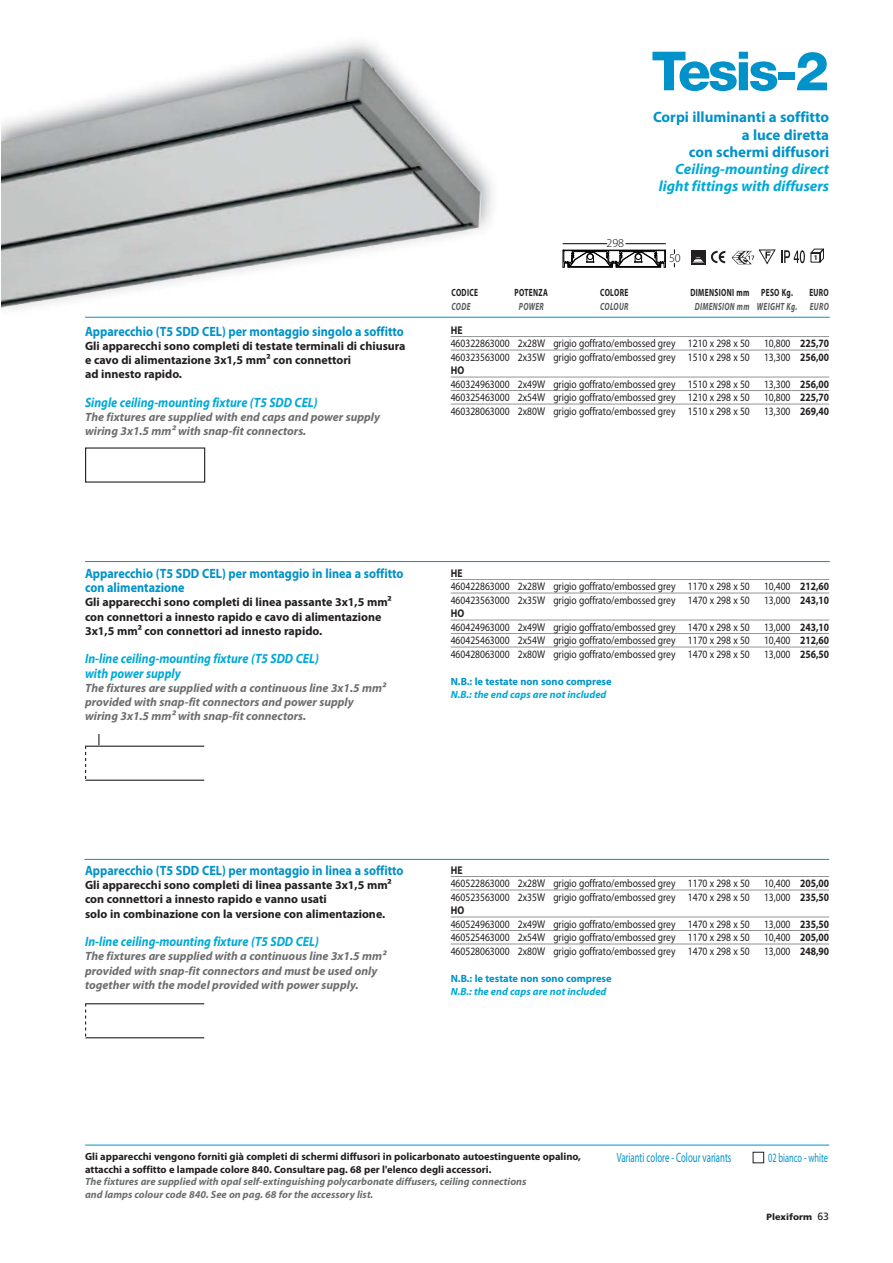
<style>
.page{position:relative;width:893px;height:1263px;background:#fff}
.page>*{position:absolute;margin:0;border:0;box-sizing:border-box;transform-origin:0 0}
.t1{font:800 54px "Helvetica Neue";letter-spacing:-.05em;color:#0092c8}
.t2{font:700 15px/17.2px "Myriad Pro";color:#0092c8;text-align:right}
.t3{font:italic 700 15px/17.2px "Myriad Pro";color:#00a9d6;text-align:right}
.t4{font:700 13.5px/14.2px "Myriad Pro";color:#0092c8;scale:.9 1}
.t5{font:italic 700 13.5px/14.2px "Myriad Pro";color:#00a9d6;scale:.9 1}
.t6{font:13.5px "Myriad Pro";color:#0092c8;scale:.65 1}
.t7{font:12.75px "Myriad Pro";color:#0092c8;scale:.65 1}
.t8{font:700 12px/14.2px "Myriad Pro";color:#231f20}
.t9{font:italic 700 12px/14.2px "Myriad Pro";color:#6d6e70}
.t10{font:300 12px "Myriad Pro";color:#000}
.t11{font:11.25px "Myriad Pro";color:#231f20;scale:.85 1}
.t12{font:700 11.25px/13.5px "Myriad Pro";color:#231f20;scale:.85 1}
.t13{font:700 10.5px/12.8px "Myriad Pro";color:#231f20}
.t14{font:italic 700 10.5px/12.8px "Myriad Pro";color:#6d6e70}
.t15{font:700 10.5px "Myriad Pro";color:#0092c8}
.t16{font:italic 700 10.5px "Myriad Pro";color:#00a9d6}
.t17{font:italic 700 10.5px "Myriad Pro";letter-spacing:.045em;color:#58595b;scale:.7 1}
.t18{font:700 10.5px "Myriad Pro";letter-spacing:.045em;color:#231f20;scale:.7 1}
.t19{font:700 10.5px "Myriad Pro";color:#231f20;scale:.7 1}
.t20{font:900 9px "Frutiger";color:#231f20}
.t21{font:700 7.2px "Myriad Pro";color:#231f20}
.s1{font-weight:400;font-size:10.5px}
</style>
<div class="page">
<img style="left:1px;top:58px;width:480px;height:256px">
<hr style="left:85px;top:561px;width:745px;height:1px;background:#0092c8">
<hr style="left:84px;top:859px;width:745px;height:1px;background:#0092c8">
<hr style="left:85px;top:1145px;width:744px;height:1px;background:#0092c8">
<hr style="left:85px;top:317px;width:745px;height:1px;background:#0092c8">
<hr style="left:451px;top:336px;width:378px;height:1px;background:#939598">
<hr style="left:451px;top:350px;width:378px;height:1px;background:#939598">
<hr style="left:451px;top:377px;width:378px;height:1px;background:#939598">
<hr style="left:451px;top:390px;width:378px;height:1px;background:#939598">
<hr style="left:451px;top:404px;width:378px;height:1px;background:#939598">
<hr style="left:451px;top:579px;width:378px;height:1px;background:#939598">
<hr style="left:451px;top:593px;width:378px;height:1px;background:#939598">
<hr style="left:451px;top:620px;width:378px;height:1px;background:#939598">
<hr style="left:451px;top:633px;width:378px;height:1px;background:#939598">
<hr style="left:451px;top:647px;width:378px;height:1px;background:#939598">
<hr style="left:451px;top:876px;width:378px;height:1px;background:#939598">
<hr style="left:451px;top:890px;width:378px;height:1px;background:#939598">
<hr style="left:451px;top:917px;width:378px;height:1px;background:#939598">
<hr style="left:451px;top:930px;width:378px;height:1px;background:#939598">
<hr style="left:451px;top:944px;width:378px;height:1px;background:#939598">
<hr style="left:563px;top:243px;width:44px;height:1px;background:#000">
<hr style="left:626px;top:243px;width:39px;height:1px;background:#000">
<svg style="left:562px;top:249px;width:104px;height:19px"></svg>
<img style="left:732px;top:250px;width:23px;height:14px">
<svg style="left:758px;top:248px;width:66px;height:17px"></svg>
<svg style="left:691px;top:250px;width:35px;height:15px"></svg>
<div style="left:753px;top:1152px;width:11px;height:11px;border:1px solid #231f20"></div>
<hr style="left:85px;top:780px;width:119px;height:1px;background:#231f20">
<hr style="left:85px;top:746px;width:119px;height:1px;background:#231f20">
<svg style="left:85px;top:747px;width:1px;height:32px"></svg>
<svg style="left:98px;top:734px;width:1px;height:12px"></svg>
<hr style="left:85px;top:1037px;width:119px;height:1px;background:#231f20">
<hr style="left:85px;top:1003px;width:119px;height:1px;background:#231f20">
<svg style="left:85px;top:1004px;width:1px;height:34px"></svg>
<h1 class="t1" style="left:651px;top:52px;width:179px">Tesis-2</h1>
<p class="t4" style="left:85px;top:325px;width:356px">Apparecchio (T5 SDD CEL) per montaggio singolo a soffitto</p>
<p class="t8" style="left:85px;top:340px;width:322px">Gli apparecchi sono completi di testate terminali di chiusura e cavo di alimentazione 3x1,5 mm² con connettori<br>ad innesto rapido.</p>
<p class="t5" style="left:85px;top:396px;width:260px">Single ceiling-mounting fixture (T5 SDD CEL)</p>
<p class="t9" style="left:85px;top:411px;width:297px">The fixtures are supplied with end caps and power supply wiring 3x1.5 mm² with snap-fit connectors.</p>
<p class="t10" style="left:606px;top:236px;width:19px">298</p>
<h2 class="t2" style="left:653px;top:110px;width:178px">Corpi illuminanti a soffitto a luce diretta<br>con schermi diffusori</h2>
<h2 class="t3" style="left:659px;top:161px;width:172px">Ceiling-mounting direct light fittings with diffusers</h2>
<p class="t10" style="left:669px;top:251px;width:13px">50</p>
<p class="t21" style="left:814px;top:255px;width:6px">1</p>
<p class="t19" style="left:451px;top:289px;width:39px">CODICE</p>
<p class="t18" style="left:515px;top:289px;width:49px">POTENZA</p>
<p class="t19" style="left:600px;top:289px;width:42px">COLORE</p>
<p class="t18" style="left:690px;top:289px;width:148px">DIMENSIONI mm PESO Kg.</p>
<p class="t19" style="left:809px;top:289px;width:29px">EURO</p>
<p class="t17" style="left:451px;top:302px;width:29px">CODE</p>
<p class="t17" style="left:519px;top:302px;width:37px">POWER</p>
<p class="t17" style="left:600px;top:302px;width:42px">COLOUR</p>
<p class="t17" style="left:695px;top:302px;width:193px">DIMENSION mm WEIGHT Kg. EURO</p>
<p class="t12" style="left:451px;top:324px;width:15px">HE</p>
<p class="t11" style="left:451px;top:339px;width:353px">460322863000 2x28W grigio goffrato/embossed grey 1210 x 298 x 50</p>
<p class="t11" style="left:764px;top:339px;width:33px">10,800</p>
<p class="t11" style="left:451px;top:353px;width:353px">460323563000 2x35W grigio goffrato/embossed grey 1510 x 298 x 50</p>
<p class="t11" style="left:764px;top:353px;width:33px">13,300</p>
<p class="t12" style="left:451px;top:364px;width:17px">HO</p>
<p class="t11" style="left:451px;top:380px;width:353px">460324963000 2x49W grigio goffrato/embossed grey 1510 x 298 x 50</p>
<p class="t11" style="left:764px;top:380px;width:33px">13,300</p>
<p class="t11" style="left:451px;top:393px;width:353px">460325463000 2x54W grigio goffrato/embossed grey 1210 x 298 x 50</p>
<p class="t11" style="left:764px;top:393px;width:33px">10,800</p>
<p class="t11" style="left:451px;top:407px;width:353px">460328063000 2x80W grigio goffrato/embossed grey 1510 x 298 x 50</p>
<p class="t11" style="left:764px;top:407px;width:33px">13,300</p>
<p class="t12" style="left:800px;top:338px;width:36px">225,70<br>256,00</p>
<p class="t12" style="left:800px;top:378px;width:36px;text-align:justify">256,00<br>225,70<br>269,40</p>
<p class="t4" style="left:85px;top:567px;width:355px">Apparecchio (T5 SDD CEL) per montaggio in linea a soffitto con alimentazione</p>
<p class="t8" style="left:85px;top:596px;width:308px">Gli apparecchi sono completi di linea passante 3x1,5 mm² con connettori a innesto rapido e cavo di alimentazione<br>3x1,5 mm² con connettori ad innesto rapido.</p>
<p class="t5" style="left:85px;top:653px;width:261px">In-line ceiling-mounting fixture (T5 SDD CEL) with power supply</p>
<p class="t9" style="left:85px;top:682px;width:302px">The fixtures are supplied with a continuous line 3x1.5 mm² provided with snap-fit connectors and power supply wiring 3x1.5 mm² with snap-fit connectors.</p>
<p class="t12" style="left:451px;top:567px;width:15px">HE</p>
<p class="t11" style="left:451px;top:582px;width:353px">460422863000 2x28W grigio goffrato/embossed grey 1170 x 298 x 50</p>
<p class="t11" style="left:764px;top:582px;width:33px">10,400</p>
<p class="t11" style="left:451px;top:596px;width:353px">460423563000 2x35W grigio goffrato/embossed grey 1470 x 298 x 50</p>
<p class="t11" style="left:764px;top:596px;width:33px">13,000</p>
<p class="t12" style="left:451px;top:607px;width:17px">HO</p>
<p class="t11" style="left:451px;top:623px;width:353px">460424963000 2x49W grigio goffrato/embossed grey 1470 x 298 x 50</p>
<p class="t11" style="left:764px;top:623px;width:33px">13,000</p>
<p class="t11" style="left:451px;top:636px;width:353px">460425463000 2x54W grigio goffrato/embossed grey 1170 x 298 x 50</p>
<p class="t11" style="left:764px;top:636px;width:33px">10,400</p>
<p class="t11" style="left:451px;top:650px;width:353px">460428063000 2x80W grigio goffrato/embossed grey 1470 x 298 x 50</p>
<p class="t11" style="left:764px;top:650px;width:33px">13,000</p>
<p class="t15" style="left:451px;top:677px;width:162px">N.B.: le testate non sono comprese</p>
<p class="t16" style="left:451px;top:691px;width:157px">N.B.: the end caps are not included</p>
<p class="t12" style="left:800px;top:581px;width:36px">212,60<br>243,10</p>
<p class="t12" style="left:800px;top:621px;width:36px;text-align:justify">243,10<br>212,60<br>256,50</p>
<p class="t4" style="left:85px;top:864px;width:355px">Apparecchio (T5 SDD CEL) per montaggio in linea a soffitto</p>
<p class="t8" style="left:85px;top:879px;width:308px">Gli apparecchi sono completi di linea passante 3x1,5 mm² con connettori a innesto rapido e vanno usati<br>solo in combinazione con la versione con alimentazione.</p>
<p class="t5" style="left:85px;top:935px;width:261px">In-line ceiling-mounting fixture (T5 SDD CEL)</p>
<p class="t9" style="left:85px;top:950px;width:302px">The fixtures are supplied with a continuous line 3x1.5 mm² provided with snap-fit connectors and must be used only together with the model provided with power supply.</p>
<p class="t12" style="left:451px;top:864px;width:15px">HE</p>
<p class="t11" style="left:451px;top:879px;width:353px">460522863000 2x28W grigio goffrato/embossed grey 1170 x 298 x 50</p>
<p class="t11" style="left:764px;top:879px;width:33px">10,400</p>
<p class="t11" style="left:451px;top:893px;width:353px">460523563000 2x35W grigio goffrato/embossed grey 1470 x 298 x 50</p>
<p class="t11" style="left:764px;top:893px;width:33px">13,000</p>
<p class="t12" style="left:451px;top:904px;width:17px">HO</p>
<p class="t11" style="left:451px;top:920px;width:353px">460524963000 2x49W grigio goffrato/embossed grey 1470 x 298 x 50</p>
<p class="t11" style="left:764px;top:920px;width:33px">13,000</p>
<p class="t11" style="left:451px;top:933px;width:353px">460525463000 2x54W grigio goffrato/embossed grey 1170 x 298 x 50</p>
<p class="t11" style="left:764px;top:933px;width:33px">10,400</p>
<p class="t11" style="left:451px;top:947px;width:353px">460528063000 2x80W grigio goffrato/embossed grey 1470 x 298 x 50</p>
<p class="t11" style="left:764px;top:947px;width:33px">13,000</p>
<p class="t15" style="left:451px;top:974px;width:162px">N.B.: le testate non sono comprese</p>
<p class="t16" style="left:451px;top:988px;width:157px">N.B.: the end caps are not included</p>
<p class="t12" style="left:800px;top:878px;width:36px">205,00<br>235,50</p>
<p class="t12" style="left:800px;top:918px;width:36px;text-align:justify">235,50<br>205,00<br>248,90</p>
<p class="t13" style="left:85px;top:1151px;width:497px">Gli apparecchi vengono forniti già completi di schermi diffusori in policarbonato autoestinguente opalino, attacchi a soffitto e lampade colore 840. Consultare pag. 68 per l'elenco degli accessori.</p>
<p class="t14" style="left:85px;top:1176px;width:443px">The fixtures are supplied with opal self-extinguishing polycarbonate diffusers, ceiling connections and lamps colour code 840. See on pag. 68 for the accessory list.</p>
<p class="t6" style="left:617px;top:1152px;width:178px">Varianti colore - Colour variants</p>
<p class="t7" style="left:768px;top:1152px;width:93px">02 bianco - white</p>
<p class="t20" style="left:766px;top:1213px;width:64px">Plexiform <span class="s1">63</span></p>
</div>
